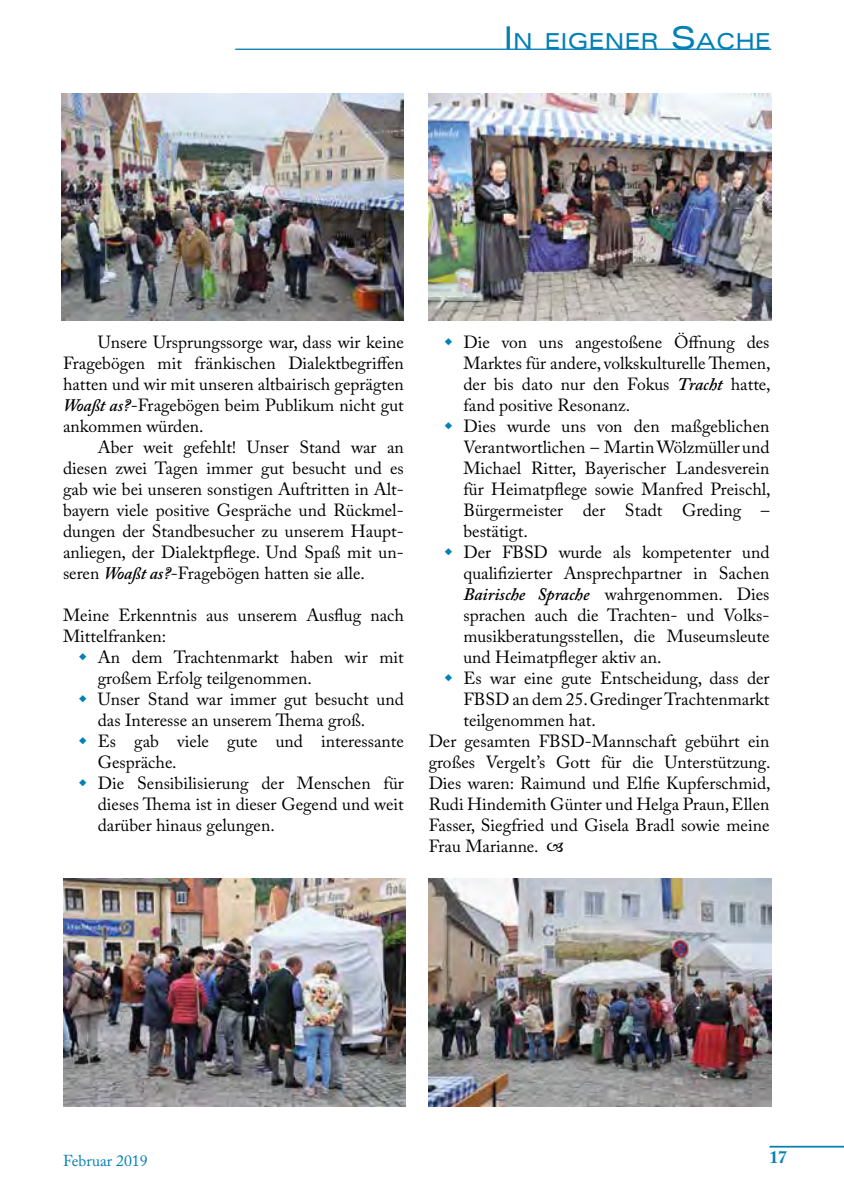
<style>
.page{position:relative;width:844px;height:1191px;background:#fff}
.page>*{position:absolute;margin:0;border:0;box-sizing:border-box;transform-origin:0 0}
.t1{font:expanded 22.05px "Univers";color:#0080b5}
.t2{font:17.5px/21px "Adobe Caslon Pro";color:#000;text-align:justify}
.t3{font:700 17.5px "Adobe Caslon Pro";color:#0080b5}
.t4{font:15.75px "Adobe Caslon Pro";color:#0080b5}
.s1{font-size:31.5px}
.s2{font-weight:600;font-style:italic}
</style>
<div class="page">
<hr style="left:769px;top:1145px;width:74px;height:2px;background:#0080b5">
<hr style="left:235px;top:49px;width:536px;height:1px;background:#0080b5">
<img style="left:61px;top:93px;width:343px;height:228px">
<img style="left:428px;top:93px;width:343px;height:228px">
<img style="left:428px;top:879px;width:343px;height:227px">
<img style="left:63px;top:879px;width:342px;height:227px">
<p class="t1" style="left:503px;top:28px;width:269px"><span class="s1">I</span>N EIGENER <span class="s1">S</span>ACHE</p>
<p class="t2" style="left:63px;top:331px;width:342px;text-indent:35px">Unsere Ursprungssorge war, dass wir keine Fragebögen mit fränkischen Dialektbegriffen hatten und wir mit unseren altbairisch geprägten <span class="s2">Woaßt as?</span>-Fragebögen beim Publikum nicht gut ankommen würden.</p>
<p class="t2" style="left:63px;top:436px;width:342px;text-indent:35px">Aber weit gefehlt! Unser Stand war an diesen zwei Tagen immer gut besucht und es gab wie bei unseren sonstigen Auftritten in Alt&shy;bayern viele positive Gespräche und Rückmel&shy;dungen der Standbesucher zu unserem Haupt&shy;anliegen, der Dialektpflege. Und Spaß mit un&shy;seren <span class="s2">Woaßt as?</span>-Fragebögen hatten sie alle.</p>
<p class="t2" style="left:63px;top:604px;width:342px">Meine Erkenntnis aus unserem Ausflug nach<br>Mittelfranken:</p>
<p class="t2" style="left:98px;top:646px;width:307px;text-align:left">An dem Trachtenmarkt haben wir mit großem Erfolg teilgenommen.<br>Unser Stand war immer gut besucht und das Interesse an unserem Thema groß.<br>Es gab viele gute und interessante<br>Gespräche.<br>Die Sensibilisierung der Menschen für dieses Thema ist in dieser Gegend und weit darüber hinaus gelungen.</p>
<p class="t2" style="left:463px;top:331px;width:307px">Die von uns angestoßene Öffnung des</p>
<p class="t2" style="left:463px;top:352px;width:309px">Marktes für andere, volkskulturelle Themen,</p>
<p class="t2" style="left:463px;top:373px;width:309px">der bis dato nur den Fokus <span class="s2">Tracht</span> hatte,</p>
<p class="t2" style="left:463px;top:394px;width:168px">fand positive Resonanz.</p>
<p class="t2" style="left:463px;top:415px;width:307px">Dies wurde uns von den maßgeblichen</p>
<p class="t2" style="left:463px;top:436px;width:307px">Verantwortlichen – Martin Wölzmüller und</p>
<p class="t2" style="left:463px;top:457px;width:307px">Michael Ritter, Bayerischer Landesverein</p>
<p class="t2" style="left:463px;top:478px;width:309px">für Heimatpflege sowie Manfred Preischl,</p>
<p class="t2" style="left:463px;top:499px;width:307px">Bürgermeister der Stadt Greding –</p>
<p class="t2" style="left:463px;top:520px;width:66px">bestätigt.</p>
<p class="t2" style="left:463px;top:541px;width:307px">Der FBSD wurde als kompetenter und</p>
<p class="t2" style="left:463px;top:562px;width:307px">qualifizierter Ansprechpartner in Sachen</p>
<p class="t2" style="left:463px;top:583px;width:307px"><span class="s2">Bairische Sprache</span> wahrgenommen. Dies</p>
<p class="t2" style="left:463px;top:604px;width:307px">sprachen auch die Trachten- und Volks-</p>
<p class="t2" style="left:463px;top:625px;width:307px">musikberatungsstellen, die Museumsleute</p>
<p class="t2" style="left:463px;top:646px;width:199px">und Heimatpfleger aktiv an.</p>
<p class="t2" style="left:463px;top:667px;width:307px">Es war eine gute Entscheidung, dass der</p>
<p class="t2" style="left:463px;top:688px;width:307px">FBSD an dem 25. Gredinger Trachtenmarkt</p>
<p class="t2" style="left:463px;top:709px;width:134px">teilgenommen hat.</p>
<p class="t2" style="left:428px;top:730px;width:342px">Der gesamten FBSD-Mannschaft gebührt ein</p>
<p class="t2" style="left:428px;top:751px;width:343px">großes Vergelt’s Gott für die Unterstützung.</p>
<p class="t2" style="left:428px;top:772px;width:343px">Dies waren: Raimund und Elfie Kupferschmid,</p>
<p class="t2" style="left:428px;top:793px;width:342px">Rudi Hindemith Günter und Helga Praun, Ellen</p>
<p class="t2" style="left:428px;top:814px;width:342px">Fasser, Siegfried und Gisela Bradl sowie meine</p>
<p class="t2" style="left:428px;top:835px;width:111px">Frau Marianne.</p>
<p class="t4" style="left:63px;top:1151px;width:86px">Februar 2019</p>
<p class="t3" style="left:769px;top:1146px;width:19px">17</p>
</div>
